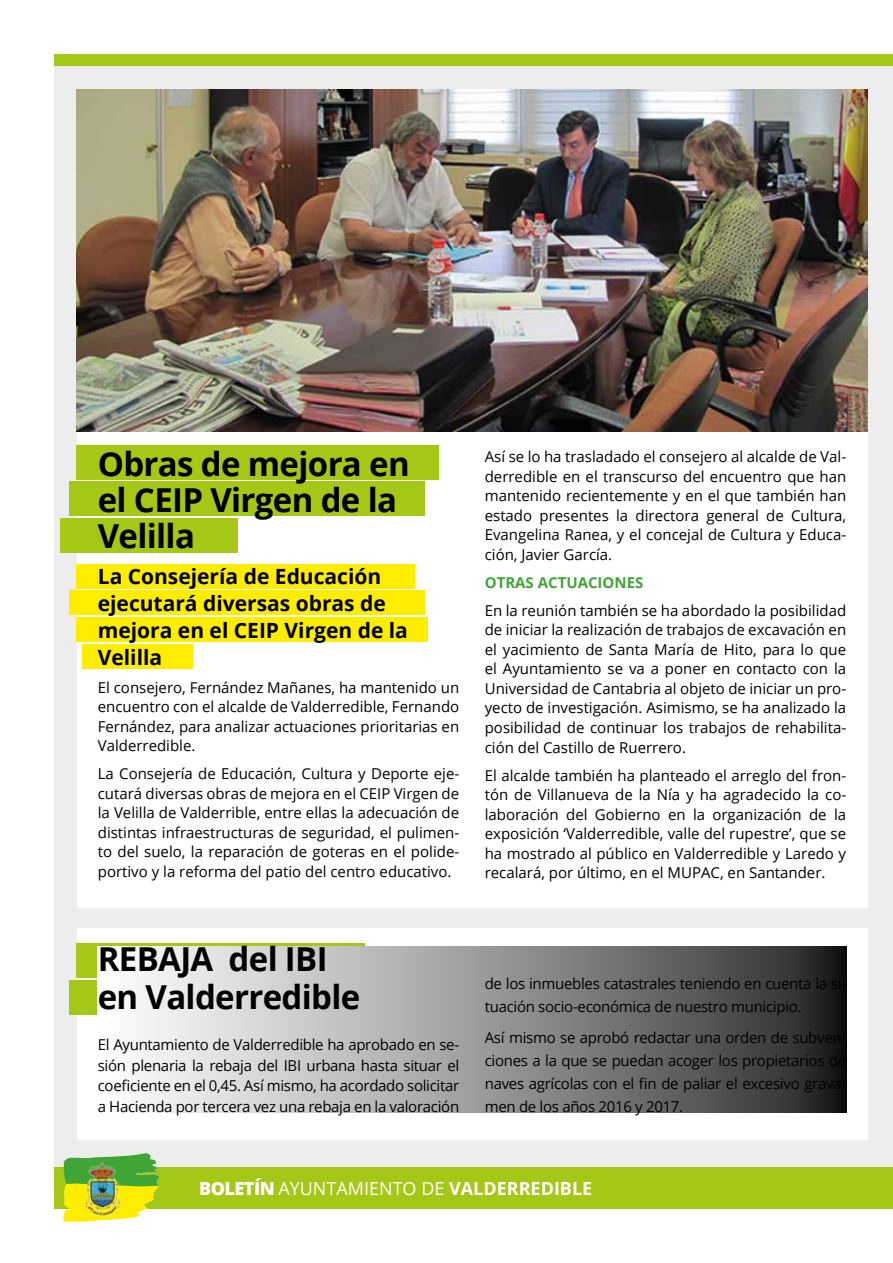
<style>
.page{position:relative;width:893px;height:1263px;background:#fff}
.page>*{position:absolute;margin:0;border:0;box-sizing:border-box;transform-origin:0 0}
.t1{font:700 33px/36px "Open Sans";letter-spacing:-.02em;color:#000}
.t2{font:700 21px/27px "Open Sans";color:#000}
.t3{font:18px "Open Sans";color:#fff}
.t4{font:15px/19.5px "Open Sans";color:#000;text-align:justify}
.t5{font:15px/23px "Open Sans";letter-spacing:-.02em;color:#000}
.t6{font:700 15px "Open Sans";color:#3fa535}
.s1{font-weight:800}
.s2{font-weight:700}
</style>
<div class="page">
<div style="left:54px;top:55px;width:839px;height:1122px;background:#ededed"></div>
<div style="left:54px;top:54px;width:839px;height:12px;background:#a5c715"></div>
<div style="left:54px;top:1167px;width:839px;height:42px;background:#a5c715"></div>
<svg style="left:63px;top:1153px;width:96px;height:69px"></svg>
<img style="left:79px;top:1159px;width:48px;height:60px">
<div style="left:77px;top:90px;width:790px;height:818px;background:#fff"></div>
<div style="left:77px;top:928px;width:790px;height:212px;background:#fff"></div>
<div style="left:77px;top:564px;width:338px;height:24px;background:#ffed00"></div>
<div style="left:69px;top:590px;width:356px;height:25px;background:#ffed00"></div>
<div style="left:77px;top:617px;width:351px;height:25px;background:#ffed00"></div>
<div style="left:82px;top:644px;width:111px;height:25px;background:#ffed00"></div>
<div style="left:77px;top:445px;width:362px;height:34px;background:#a5c715"></div>
<div style="left:77px;top:943px;width:288px;height:34px;background:#a5c715"></div>
<div style="left:69px;top:482px;width:356px;height:34px;background:#a5c715"></div>
<div style="left:69px;top:981px;width:356px;height:34px;background:#a5c715"></div>
<div style="left:61px;top:519px;width:177px;height:34px;background:#a5c715"></div>
<img style="left:77px;top:89px;width:790px;height:343px">
<svg style="left:98px;top:946px;width:748px;height:166px;background:#999898"></svg>
<h1 class="t1" style="left:98px;top:445px;width:313px">Obras de mejora en el CEIP Virgen de la<br>Velilla</h1>
<h2 class="t2" style="left:98px;top:562px;width:312px">La Consejería de Educación ejecutará diversas obras de mejora en el CEIP Virgen de la<br>Velilla</h2>
<p class="t4" style="left:98px;top:677px;width:363px">El consejero, Fernández Mañanes, ha mantenido un encuentro con el alcalde de Valderredible, Fernando Fernández, para analizar actuaciones prioritarias en Valderredible.</p>
<p class="t4" style="left:98px;top:764px;width:363px">La Consejería de Educación, Cultura y Deporte eje&shy;cutará diversas obras de mejora en el CEIP Virgen de la Velilla de Valderrible, entre ellas la adecuación de distintas infraestructuras de seguridad, el pulimen&shy;to del suelo, la reparación de goteras en el polide&shy;portivo y la reforma del patio del centro educativo.</p>
<p class="t4" style="left:485px;top:447px;width:363px">Así se lo ha trasladado el consejero al alcalde de Val&shy;derredible en el transcurso del encuentro que han mantenido recientemente y en el que también han estado presentes la directora general de Cultura, Evangelina Ranea, y el concejal de Cultura y Educa&shy;ción, Javier García.</p>
<p class="t6" style="left:485px;top:572px;width:160px">OTRAS ACTUACIONES</p>
<p class="t4" style="left:485px;top:600px;width:363px">En la reunión también se ha abordado la posibilidad de iniciar la realización de trabajos de excavación en el yacimiento de Santa María de Hito, para lo que el Ayuntamiento se va a poner en contacto con la Universidad de Cantabria al objeto de iniciar un pro&shy;yecto de investigación. Asimismo, se ha analizado la posibilidad de continuar los trabajos de rehabilita&shy;ción del Castillo de Ruerrero.</p>
<p class="t4" style="left:485px;top:765px;width:363px">El alcalde también ha planteado el arreglo del fron&shy;tón de Villanueva de la Nía y ha agradecido la co&shy;laboración del Gobierno en la organización de la exposición ‘Valderredible, valle del rupestre’, que se ha mostrado al público en Valderredible y Laredo y recalará, por último, en el MUPAC, en Santander.</p>
<h1 class="t1" style="left:98px;top:940px;width:264px;line-height:37.2px">REBAJA del IBI en Valderredible</h1>
<p class="t4" style="left:98px;top:1034px;width:363px;line-height:20.7px">El Ayuntamiento de Valderredible ha aprobado en se&shy;sión plenaria la rebaja del IBI urbana hasta situar el coeficiente en el 0,45. Así mismo, ha acordado solicitar a Hacienda por tercera vez una rebaja en la valoración</p>
<p class="t5" style="left:485px;top:972px;width:363px">de los inmuebles catastrales teniendo en cuenta la si&shy;tuación socio-económica de nuestro municipio.</p>
<p class="t4" style="left:485px;top:1026px;width:363px;line-height:23px">Así mismo se aprobó redactar una orden de subven&shy;ciones a la que se puedan acoger los propietarios de naves agrícolas con el fin de paliar el excesivo grava&shy;men de los años 2016 y 2017.</p>
<p class="t3" style="left:199px;top:1176px;width:395px"><span class="s1">BOLETÍN</span> AYUNTAMIENTO DE <span class="s2">VALDERREDIBLE</span></p>
</div>
